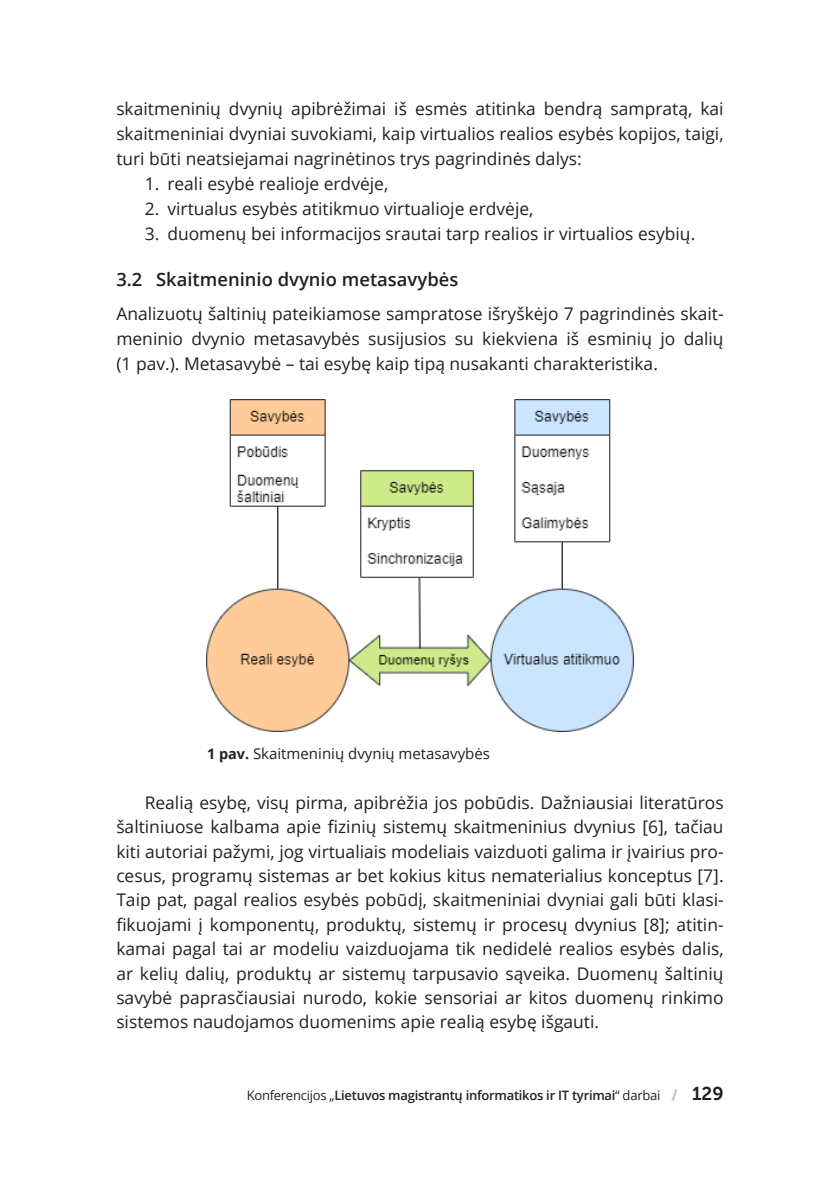
<style>
.page{position:relative;width:840px;height:1191px;background:#fff}
.page>*{position:absolute;margin:0;border:0;box-sizing:border-box;transform-origin:0 0}
.t1{font:600 18.4px "Open Sans";color:#231f20}
.t2{font:17.4px/24.4px "Open Sans";color:#231f20;text-align:justify}
.t3{font:15px "Open Sans";color:#231f20}
.t4{font:600 13px "Open Sans";letter-spacing:-.02em;color:#231f20}
.s1{font-weight:700;font-size:14.4px}
.s2{font-weight:400}
.s3{font-family:"Museo Sans 900";font-weight:400;font-size:14px;color:#bcbdc0}
.s4{font-family:"Museo Sans 700";font-weight:400;font-size:18.6px}
</style>
<div class="page">
<img style="left:206px;top:399px;width:427px;height:332px">
<p class="t2" style="left:116px;top:96px;width:608px;line-height:25px">skaitmeninių dvynių apibrėžimai iš esmės atitinka bendrą sampratą, kai skaitmeniniai dvyniai suvokiami, kaip virtualios realios esybės kopijos, taigi, turi būti neatsiejamai nagrinėtinos trys pagrindinės dalys:</p>
<p class="t2" style="left:145px;top:171px;width:245px">1. reali esybė realioje erdvėje,</p>
<p class="t2" style="left:145px;top:196px;width:390px">2. virtualus esybės atitikmuo virtualioje erdvėje,</p>
<p class="t2" style="left:145px;top:221px;width:551px">3. duomenų bei informacijos srautai tarp realios ir virtualios esybių.</p>
<p class="t1" style="left:116px;top:267px;width:343px">3.2 Skaitmeninio dvynio metasavybės</p>
<p class="t2" style="left:116px;top:300px;width:608px;line-height:25px">Analizuotų šaltinių pateikiamose sampratose išryškėjo 7 pagrindinės skait&shy;meninio dvynio metasavybės susijusios su kiekviena iš esminių jo dalių (1 pav.). Metasavybė – tai esybę kaip tipą nusakanti charakteristika.</p>
<p class="t3" style="left:207px;top:743px;width:284px"><span class="s1">1 pav.</span> Skaitmeninių dvynių metasavybės</p>
<p class="t2" style="left:116px;top:789px;width:608px;text-indent:28px">Realią esybę, visų pirma, apibrėžia jos pobūdis. Dažniausiai literatūros šaltiniuose kalbama apie fizinių sistemų skaitmeninius dvynius [6], tačiau kiti autoriai pažymi, jog virtualiais modeliais vaizduoti galima ir įvairius pro&shy;cesus, programų sistemas ar bet kokius kitus nematerialius konceptus [7].<br>Taip pat, pagal realios esybės pobūdį, skaitmeniniai dvyniai gali būti klasi&shy;fikuojami į komponentų, produktų, sistemų ir procesų dvynius [8]; atitin&shy;kamai pagal tai ar modeliu vaizduojama tik nedidelė realios esybės dalis, ar kelių dalių, produktų ar sistemų tarpusavio sąveika. Duomenų šaltinių savybė paprasčiausiai nurodo, kokie sensoriai ar kitos duomenų rinkimo sistemos naudojamos duomenims apie realią esybę išgauti.</p>
<p class="t4" style="left:246px;top:1086px;width:478px"><span class="s2">Konferencijos „</span>Lietuvos magistrantų informatikos ir IT tyrimai<span class="s2">“ darbai</span> <span class="s3">/</span> <span class="s4">129</span></p>
</div>
